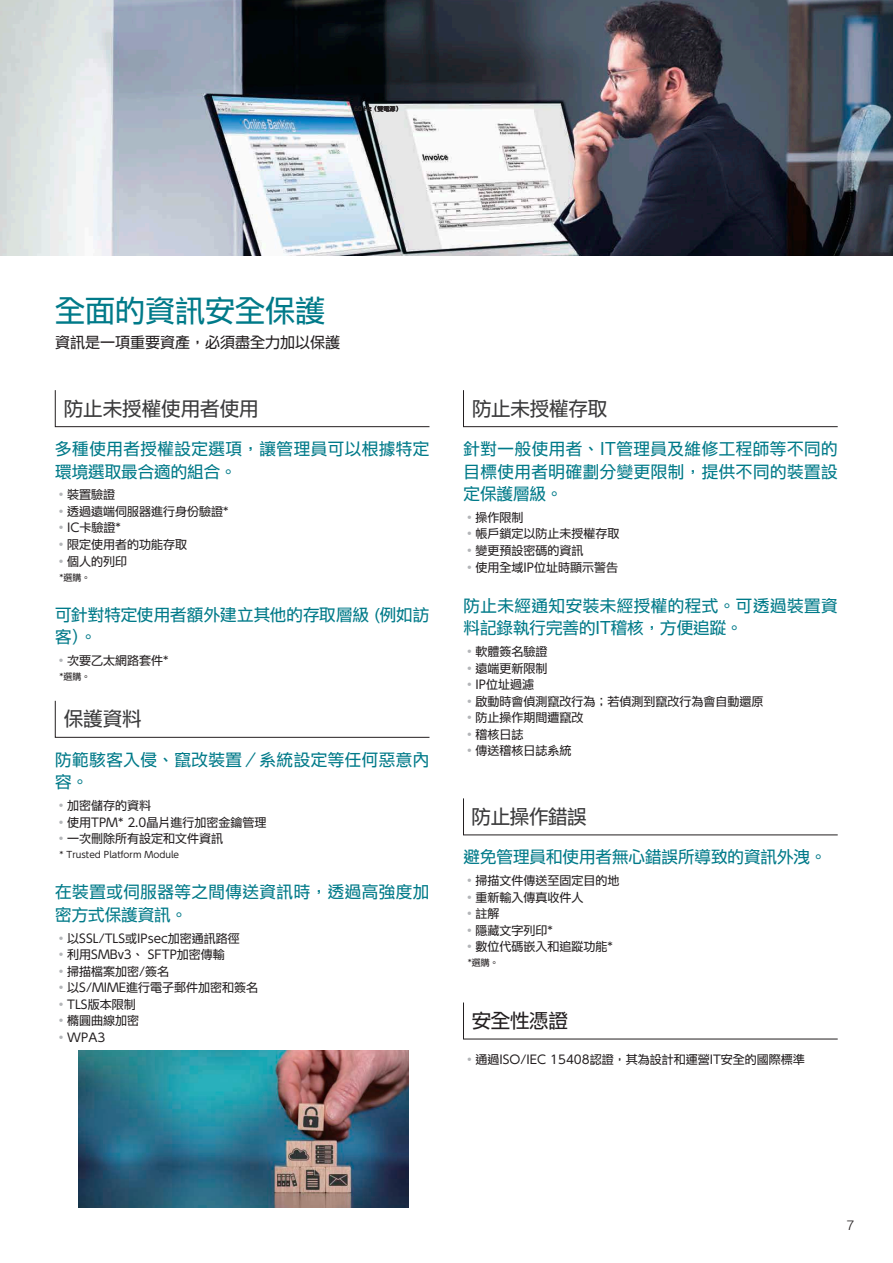
<style>
.page{position:relative;width:893px;height:1263px;background:#fff}
.page>*{position:absolute;margin:0;border:0;box-sizing:border-box;transform-origin:0 0}
.t1{font:30px "UD Shin Go Std TC";color:#007a89}
.t2{font:19.5px "UD Shin Go Std TC";color:#3b3b3c}
.t3{font:19.5px "UD Shin Go Std TC";letter-spacing:-.02em;color:#231f20}
.t4{font:16.5px/22.5px "UD Shin Go Std TC";letter-spacing:.03em;color:#007a89}
.t5{font:16.5px/22.5px "UD Shin Go Std TC";letter-spacing:.005em;color:#007a89}
.t6{font:16.5px "UD Shin Go Std TC";color:#007a89}
.t7{font:15px "UD Shin Go Std TC";color:#231f20}
.t8{font:300 12.75px "Clarimo UDPE";color:#231f20}
.t9{font:12px/16.5px "UD Shin Go Std TC";color:#231f20}
.t10{font:9px "UD Shin Go Std TC";color:#231f20}
.t11{font:6px "UD Shin Go Std TC";color:#231f20}
.s1{color:#b3b5b8}
</style>
<div class="page">
<img style="left:0;top:0;width:893px;height:255px">
<img style="left:79px;top:1050px;width:329px;height:158px">
<svg style="left:55px;top:390px;width:375px;height:37px"></svg>
<svg style="left:55px;top:700px;width:375px;height:38px"></svg>
<svg style="left:463px;top:390px;width:375px;height:37px"></svg>
<svg style="left:463px;top:798px;width:375px;height:37px"></svg>
<svg style="left:463px;top:1002px;width:375px;height:37px"></svg>
<p class="t11" style="left:354px;top:104px;width:49px">60 Hz（雙電源）</p>
<h1 class="t1" style="left:55px;top:290px;width:272px">全面的資訊安全保護</h1>
<p class="t7" style="left:55px;top:332px;width:287px">資訊是一項重要資產，必須盡全力加以保護</p>
<h2 class="t2" style="left:64px;top:394px;width:196px">防止未授權使用者使用</h2>
<h3 class="t4" style="left:55px;top:437px;width:376px">多種使用者授權設定選項，讓管理員可以根據特定環境選取最合適的組合。</h3>
<p class="t9" style="left:55px;top:486px;width:175px"><span class="s1">‧</span>裝置驗證<br><span class="s1">‧</span>透過遠端伺服器進行身份驗證* <span class="s1">‧</span>IC卡驗證*<br><span class="s1">‧</span>限定使用者的功能存取<br><span class="s1">‧</span>個人的列印</p>
<p class="t10" style="left:60px;top:571px;width:32px">*選購。</p>
<h3 class="t5" style="left:55px;top:603px;width:376px">可針對特定使用者額外建立其他的存取層級 (例如訪客）。</h3>
<p class="t9" style="left:55px;top:652px;width:115px"><span class="s1">‧</span>次要乙太網路套件*</p>
<p class="t10" style="left:60px;top:670px;width:32px">*選購。</p>
<h2 class="t2" style="left:64px;top:705px;width:79px">保護資料</h2>
<h3 class="t4" style="left:55px;top:748px;width:376px">防範駭客入侵、竄改裝置／系統設定等任何惡意內容。</h3>
<p class="t9" style="left:55px;top:797px;width:213px"><span class="s1">‧</span>加密儲存的資料<br><span class="s1">‧</span>使用TPM* 2.0晶片進行加密金鑰管理<span class="s1">‧</span>一次刪除所有設定和文件資訊</p>
<p class="t10" style="left:60px;top:848px;width:121px">* Trusted Platform Module</p>
<h3 class="t4" style="left:55px;top:880px;width:376px">在裝置或伺服器等之間傳送資訊時，透過高強度加密方式保護資訊。</h3>
<p class="t9" style="left:55px;top:929px;width:204px"><span class="s1">‧</span>以SSL/TLS或IPsec加密通訊路徑<br><span class="s1">‧</span>利用SMBv3、 SFTP加密傳輸<br><span class="s1">‧</span>掃描檔案加密/簽名<br><span class="s1">‧</span>以S/MIME進行電子郵件加密和簽名<span class="s1">‧</span>TLS版本限制<br><span class="s1">‧</span>橢圓曲線加密<br><span class="s1">‧</span>WPA3</p>
<h2 class="t2" style="left:472px;top:394px;width:137px">防止未授權存取</h2>
<h3 class="t4" style="left:463px;top:437px;width:376px;text-align:justify">針對一般使用者、IT管理員及維修工程師等不同的目標使用者明確劃分變更限制，提供不同的裝置設定保護層級。</h3>
<p class="t9" style="left:463px;top:509px;width:157px"><span class="s1">‧</span>操作限制<br><span class="s1">‧</span>帳戶鎖定以防止未授權存取<span class="s1">‧</span>變更預設密碼的資訊<br><span class="s1">‧</span>使用全域IP位址時顯示警告</p>
<h3 class="t4" style="left:463px;top:594px;width:376px">防止未經通知安裝未經授權的程式。可透過裝置資料記錄執行完善的IT稽核，方便追蹤。</h3>
<p class="t9" style="left:463px;top:643px;width:301px"><span class="s1">‧</span>軟體簽名驗證<br><span class="s1">‧</span>遠端更新限制<br><span class="s1">‧</span>IP位址過濾<br><span class="s1">‧</span>啟動時會偵測竄改行為；若偵測到竄改行為會自動還原<span class="s1">‧</span>防止操作期間遭竄改<br><span class="s1">‧</span>稽核日誌<br><span class="s1">‧</span>傳送稽核日誌系統</p>
<h2 class="t2" style="left:472px;top:803px;width:117px">防止操作錯誤</h2>
<h3 class="t6" style="left:463px;top:845px;width:364px">避免管理員和使用者無心錯誤所導致的資訊外洩。</h3>
<p class="t9" style="left:463px;top:872px;width:157px"><span class="s1">‧</span>掃描文件傳送至固定目的地<span class="s1">‧</span>重新輸入傳真收件人<br><span class="s1">‧</span>註解<br><span class="s1">‧</span>隱藏文字列印*<br><span class="s1">‧</span>數位代碼嵌入和追蹤功能*</p>
<p class="t10" style="left:468px;top:956px;width:32px">*選購。</p>
<h2 class="t3" style="left:472px;top:1007px;width:98px">安全性憑證</h2>
<p class="t9" style="left:463px;top:1050px;width:343px"><span class="s1">‧</span>通過ISO/IEC 15408認證，其為設計和運營IT安全的國際標準</p>
<p class="t8" style="left:846px;top:1215px;width:10px">7</p>
</div>
